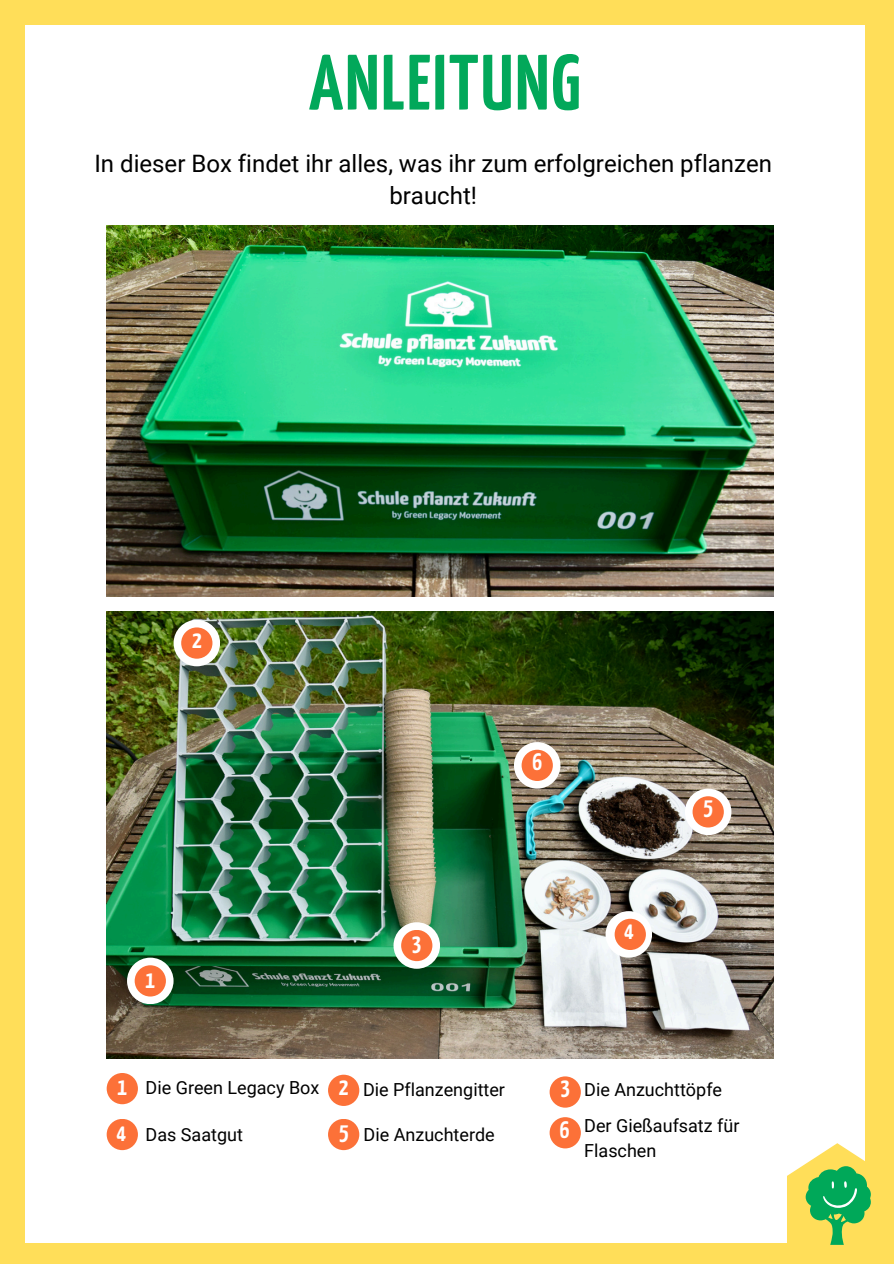
<style>
.page{position:relative;width:894px;height:1264px;background:#fff}
.page>*{position:absolute;margin:0;border:0;box-sizing:border-box;transform-origin:0 0}
.t1{font:700 78.3px "Yanone Kaffeesatz";letter-spacing:.03em;color:#02a85a}
.t2{font:24px/32.7px "Roboto";color:#000;text-align:center}
.t3{font:700 24px "Yanone Kaffeesatz";color:#fff}
.t4{font:18px/24.8px "Roboto";color:#000}
</style>
<div class="page">
<div style="left:0;top:0;width:893px;height:1263px;background:#ffde59"></div>
<div style="left:25px;top:25px;width:839px;height:1217px;background:#fff"></div>
<img style="left:107px;top:225px;width:666px;height:372px">
<img style="left:107px;top:612px;width:666px;height:446px">
<div style="left:173px;top:620px;width:47px;height:46px;background:#fff;border-radius:50%"></div>
<div style="left:127px;top:957px;width:46px;height:47px;background:#fff;border-radius:50%"></div>
<div style="left:393px;top:922px;width:47px;height:46px;background:#fff;border-radius:50%"></div>
<div style="left:684px;top:788px;width:47px;height:47px;background:#fff;border-radius:50%"></div>
<div style="left:514px;top:742px;width:46px;height:46px;background:#fff;border-radius:50%"></div>
<div style="left:605px;top:911px;width:47px;height:46px;background:#fff;border-radius:50%"></div>
<div style="left:107px;top:1072px;width:31px;height:32px;background:#fc7138;border-radius:50%"></div>
<div style="left:135px;top:965px;width:31px;height:31px;background:#fc7138;border-radius:50%"></div>
<div style="left:328px;top:1074px;width:31px;height:31px;background:#fc7138;border-radius:50%"></div>
<div style="left:181px;top:627px;width:31px;height:31px;background:#fc7138;border-radius:50%"></div>
<div style="left:549px;top:1076px;width:31px;height:31px;background:#fc7138;border-radius:50%"></div>
<div style="left:401px;top:929px;width:31px;height:32px;background:#fc7138;border-radius:50%"></div>
<div style="left:107px;top:1118px;width:31px;height:32px;background:#fc7138;border-radius:50%"></div>
<div style="left:614px;top:918px;width:31px;height:32px;background:#fc7138;border-radius:50%"></div>
<div style="left:328px;top:1118px;width:31px;height:32px;background:#fc7138;border-radius:50%"></div>
<div style="left:692px;top:796px;width:31px;height:31px;background:#fc7138;border-radius:50%"></div>
<div style="left:549px;top:1117px;width:31px;height:31px;background:#fc7138;border-radius:50%"></div>
<div style="left:521px;top:749px;width:31px;height:32px;background:#fc7138;border-radius:50%"></div>
<svg style="left:786px;top:1143px;width:85px;height:102px"></svg>
<p class="t1" style="left:309px;top:52px;width:273px">ANLEITUNG</p>
<p class="t2" style="left:94px;top:147px;width:679px">In dieser Box findet ihr alles, was ihr zum erfolgreichen pflanzen braucht!</p>
<p class="t3" style="left:192px;top:630px;width:11px">2</p>
<p class="t3" style="left:532px;top:752px;width:11px">6</p>
<p class="t3" style="left:703px;top:797px;width:11px">5</p>
<p class="t3" style="left:145px;top:970px;width:11px">1</p>
<p class="t3" style="left:412px;top:932px;width:11px">3</p>
<p class="t3" style="left:623px;top:921px;width:11px">4</p>
<p class="t3" style="left:117px;top:1077px;width:11px">1</p>
<p class="t3" style="left:116px;top:1123px;width:11px">4</p>
<p class="t3" style="left:339px;top:1077px;width:11px">2</p>
<p class="t3" style="left:560px;top:1077px;width:11px">3</p>
<p class="t4" style="left:145px;top:1075px;width:175px">Die Green Legacy Box</p>
<p class="t4" style="left:363px;top:1077px;width:143px">Die Pflanzengitter</p>
<p class="t4" style="left:584px;top:1077px;width:139px">Die Anzuchttöpfe</p>
<p class="t4" style="left:145px;top:1122px;width:99px">Das Saatgut</p>
<p class="t4" style="left:363px;top:1122px;width:133px">Die Anzuchterde</p>
<p class="t4" style="left:584px;top:1113px;width:157px">Der Gießaufsatz für<br>Flaschen</p>
<p class="t3" style="left:559px;top:1120px;width:11px">6</p>
<p class="t3" style="left:339px;top:1121px;width:11px">5</p>
</div>
